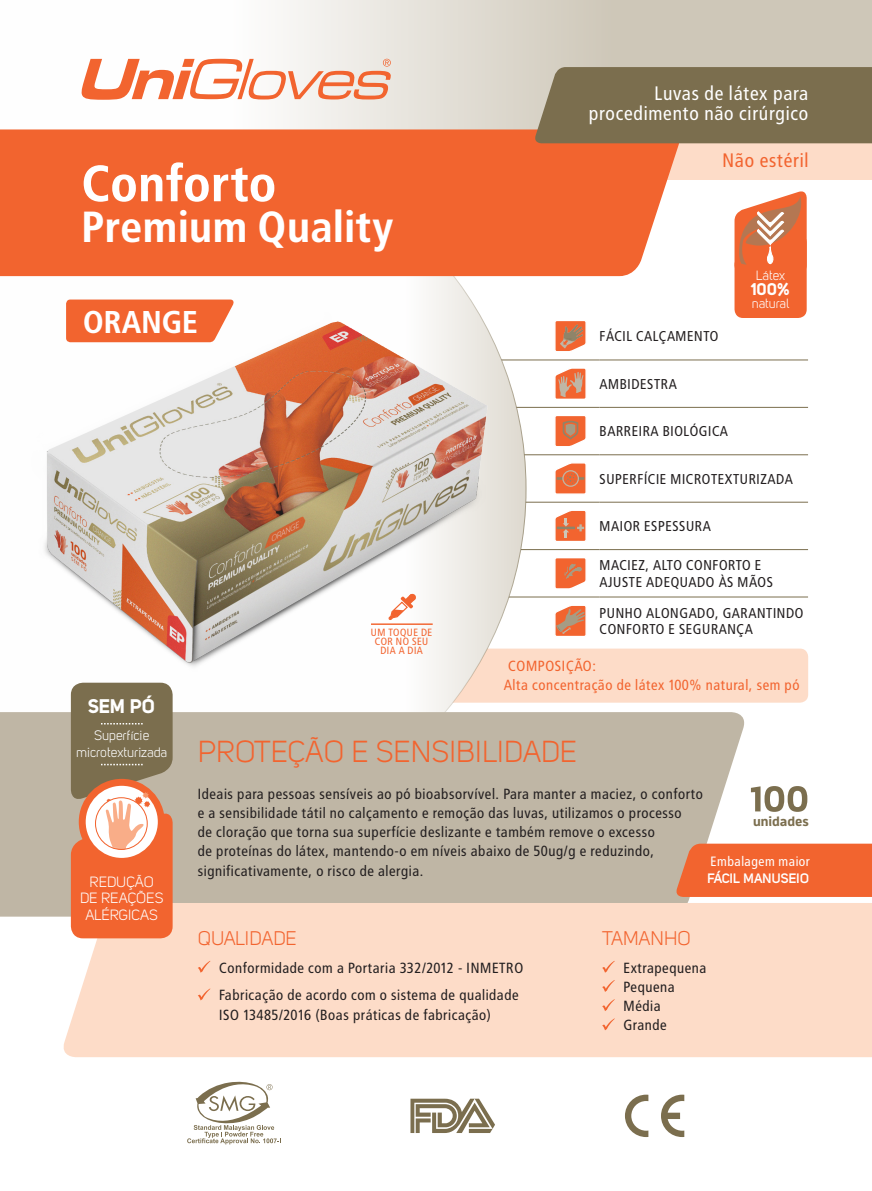
<style>
.page{position:relative;width:872px;height:1191px;background:#fff}
.page>*{position:absolute;margin:0;border:0;box-sizing:border-box;transform-origin:0 0}
.t1{font:700 51px "Transit";letter-spacing:-.01em;color:#fff}
.t2{font:700 43.5px "Transit";letter-spacing:-.01em;color:#fff}
.t3{font:700 31.5px "Transit";letter-spacing:-.02em;color:#fff}
.t4{font:30px "Uni Sans Book";color:#f2642f}
.t5{font:19.5px/19.5px "Transit";color:#fff;text-align:right}
.texto{font:19.5px "Uni Sans Book";color:#f2642f}
.t6{font:19.5px "Transit";color:#f2642f}
.texto-2{font:19.5px "Uni Sans Bold";color:#fff}
.texto-3{font:16.8px "Uni Sans Bold";color:#fff}
.texto-4{font:14.7px/19.2px "Transit";color:#231f20}
.texto-5{font:14.7px "Transit";color:#f2642f}
.texto-6{font:14.7px/16.5px "Uni Sans Book";color:#fff;text-align:center}
.texto-7{font:14.25px/16.5px "Transit";color:#231f20}
.texto-8{font:13.5px/16.5px "Uni Sans Book";color:#fff;text-align:center}
.texto-9{font:13.5px "Transit";color:#fff}
.texto-10{font:700 13.5px "Uni Sans Semi";letter-spacing:-.01em;color:#fff}
.t7{font:700 13.35px "Enzo OT";color:#7b6e4e}
.texto-11{font:13.2px "Uni Sans Book";color:#fff}
.texto-12{font:10.5px/9px "Transit";color:#f2642f;text-align:center}
</style>
<div class="page">
<svg style="left:187px;top:1081px;width:94px;height:63px"></svg>
<hr style="left:489px;top:359px;width:110px;height:1px;background:#7b6e4e">
<hr style="left:599px;top:359px;width:209px;height:1px;background:#7b6e4e">
<hr style="left:489px;top:407px;width:110px;height:1px;background:#7b6e4e">
<hr style="left:599px;top:407px;width:209px;height:1px;background:#7b6e4e">
<hr style="left:489px;top:454px;width:110px;height:1px;background:#7b6e4e">
<hr style="left:599px;top:454px;width:209px;height:1px;background:#7b6e4e">
<hr style="left:489px;top:502px;width:110px;height:1px;background:#7b6e4e">
<hr style="left:599px;top:502px;width:209px;height:1px;background:#7b6e4e">
<hr style="left:489px;top:549px;width:110px;height:1px;background:#7b6e4e">
<hr style="left:599px;top:549px;width:209px;height:1px;background:#7b6e4e">
<hr style="left:489px;top:596px;width:110px;height:1px;background:#7b6e4e">
<hr style="left:599px;top:596px;width:209px;height:1px;background:#7b6e4e">
<svg style="left:555px;top:321px;width:31px;height:30px"></svg>
<svg style="left:555px;top:368px;width:31px;height:31px"></svg>
<svg style="left:555px;top:416px;width:31px;height:30px"></svg>
<svg style="left:555px;top:463px;width:31px;height:31px"></svg>
<svg style="left:555px;top:511px;width:31px;height:30px"></svg>
<svg style="left:555px;top:558px;width:31px;height:31px"></svg>
<svg style="left:555px;top:606px;width:31px;height:30px"></svg>
<div style="left:385px;top:648px;width:423px;height:54px;background:#fddcc8;border-radius:8px"></div>
<div style="left:0;top:0;width:872px;height:129px;background:linear-gradient(to right,#fff,#c4bba9)"></div>
<div style="left:524px;top:136px;width:348px;height:43px;background:#fddcc8"></div>
<svg style="left:0;top:276px;width:526px;height:436px"></svg>
<div style="left:0;top:712px;width:745px;height:204px;background:#bfb6a5"></div>
<div style="left:0;top:129px;width:683px;height:147px;background:#f2642f"></div>
<div style="left:533px;top:67px;width:339px;height:76px;background:#7b6e4e"></div>
<div style="left:60px;top:903px;width:812px;height:154px;background:#fddcc8"></div>
<svg style="left:198px;top:960px;width:12px;height:12px"></svg>
<svg style="left:198px;top:988px;width:12px;height:12px"></svg>
<svg style="left:602px;top:960px;width:13px;height:12px"></svg>
<svg style="left:602px;top:980px;width:13px;height:12px"></svg>
<svg style="left:602px;top:999px;width:13px;height:12px"></svg>
<svg style="left:602px;top:1018px;width:13px;height:12px"></svg>
<svg style="left:81px;top:59px;width:310px;height:41px"></svg>
<img style="left:32px;top:313px;width:460px;height:370px">
<svg style="left:734px;top:191px;width:72px;height:127px;background:#eb7c51"></svg>
<svg style="left:71px;top:682px;width:102px;height:256px;background:#c3815d"></svg>
<div style="left:95px;top:797px;width:53px;height:53px;border:1px solid #f2642f;border-radius:50%"></div>
<svg style="left:661px;top:1094px;width:23px;height:43px"></svg>
<svg style="left:625px;top:1094px;width:23px;height:43px"></svg>
<svg style="left:410px;top:1098px;width:85px;height:35px"></svg>
<svg style="left:674px;top:843px;width:198px;height:54px;background:#ef6937"></svg>
<svg style="left:66px;top:299px;width:168px;height:43px;background:#f26e3d"></svg>
<svg style="left:751px;top:786px;width:56px;height:26px"></svg>
<svg style="left:387px;top:594px;width:29px;height:27px"></svg>
<hr style="left:371px;top:623px;width:62px;height:2px;background:#f2642f">
<p class="t1" style="left:82px;top:153px;width:197px">Conforto</p>
<p class="t2" style="left:82px;top:201px;width:314px">Premium Quality</p>
<p class="t3" style="left:83px;top:303px;width:117px">ORANGE</p>
<p class="texto-12" style="left:371px;top:628px;width:63px">UM TOQUE DE<br>COR NO SEU<br>DIA A DIA</p>
<p class="t5" style="left:589px;top:84px;width:222px">Luvas de látex para procedimento não cirúrgico</p>
<p class="t6" style="left:722px;top:149px;width:88px">Não estéril</p>
<p class="texto-11" style="left:756px;top:267px;width:31px">Látex</p>
<p class="texto-3" style="left:751px;top:279px;width:40px">100%</p>
<p class="texto-11" style="left:751px;top:295px;width:39px">natural</p>
<p class="texto-7" style="left:599px;top:328px;width:121px">FÁCIL CALÇAMENTO</p>
<p class="texto-7" style="left:599px;top:376px;width:79px">AMBIDESTRA</p>
<p class="texto-7" style="left:599px;top:423px;width:130px">BARREIRA BIOLÓGICA</p>
<p class="texto-7" style="left:599px;top:471px;width:195px">SUPERFÍCIE MICROTEXTURIZADA</p>
<p class="texto-7" style="left:599px;top:518px;width:113px">MAIOR ESPESSURA</p>
<p class="texto-7" style="left:599px;top:557px;width:175px">MACIEZ, ALTO CONFORTO E<br>AJUSTE ADEQUADO ÀS MÃOS</p>
<p class="texto-7" style="left:599px;top:605px;width:206px">PUNHO ALONGADO, GARANTINDO<br>CONFORTO E SEGURANÇA</p>
<p class="texto-2" style="left:88px;top:694px;width:69px">SEM PÓ</p>
<p class="texto-8" style="left:76px;top:727px;width:93px">Superfície microtexturizada</p>
<p class="texto-6" style="left:80px;top:873px;width:85px">REDUÇÃO<br>DE REAÇÕES<br>ALÉRGICAS</p>
<p class="texto-5" style="left:508px;top:657px;width:90px">COMPOSIÇÃO:</p>
<p class="texto-5" style="left:503px;top:677px;width:298px">Alta concentração de látex 100% natural, sem pó</p>
<p class="t4" style="left:198px;top:735px;width:381px">PROTEÇÃO E SENSIBILIDADE</p>
<p class="texto-4" style="left:198px;top:784px;width:507px">Ideais para pessoas sensíveis ao pó bioabsorvível. Para manter a maciez, o conforto e a sensibilidade tátil no calçamento e remoção das luvas, utilizamos o processo<br>de cloração que torna sua superfície deslizante e também remove o excesso<br>de proteínas do látex, mantendo-o em níveis abaixo de 50ug/g e reduzindo, significativamente, o risco de alergia.</p>
<p class="t7" style="left:753px;top:812px;width:57px">unidades</p>
<p class="texto-9" style="left:710px;top:853px;width:101px">Embalagem maior</p>
<p class="texto-10" style="left:707px;top:870px;width:103px">FÁCIL MANUSEIO</p>
<p class="texto" style="left:198px;top:927px;width:100px">QUALIDADE</p>
<p class="texto-4" style="left:219px;top:958px;width:306px">Conformidade com a Portaria 332/2012 - INMETRO</p>
<p class="texto-4" style="left:219px;top:986px;width:302px">Fabricação de acordo com o sistema de qualidade<br>ISO 13485/2016 (Boas práticas de fabricação)</p>
<p class="texto" style="left:602px;top:927px;width:90px">TAMANHO</p>
<p class="texto-4" style="left:623px;top:958px;width:85px">Extrapequena</p>
<p class="texto-4" style="left:623px;top:977px;width:53px">Pequena</p>
<p class="texto-4" style="left:623px;top:996px;width:39px">Média</p>
<p class="texto-4" style="left:623px;top:1015px;width:45px">Grande</p>
</div>
